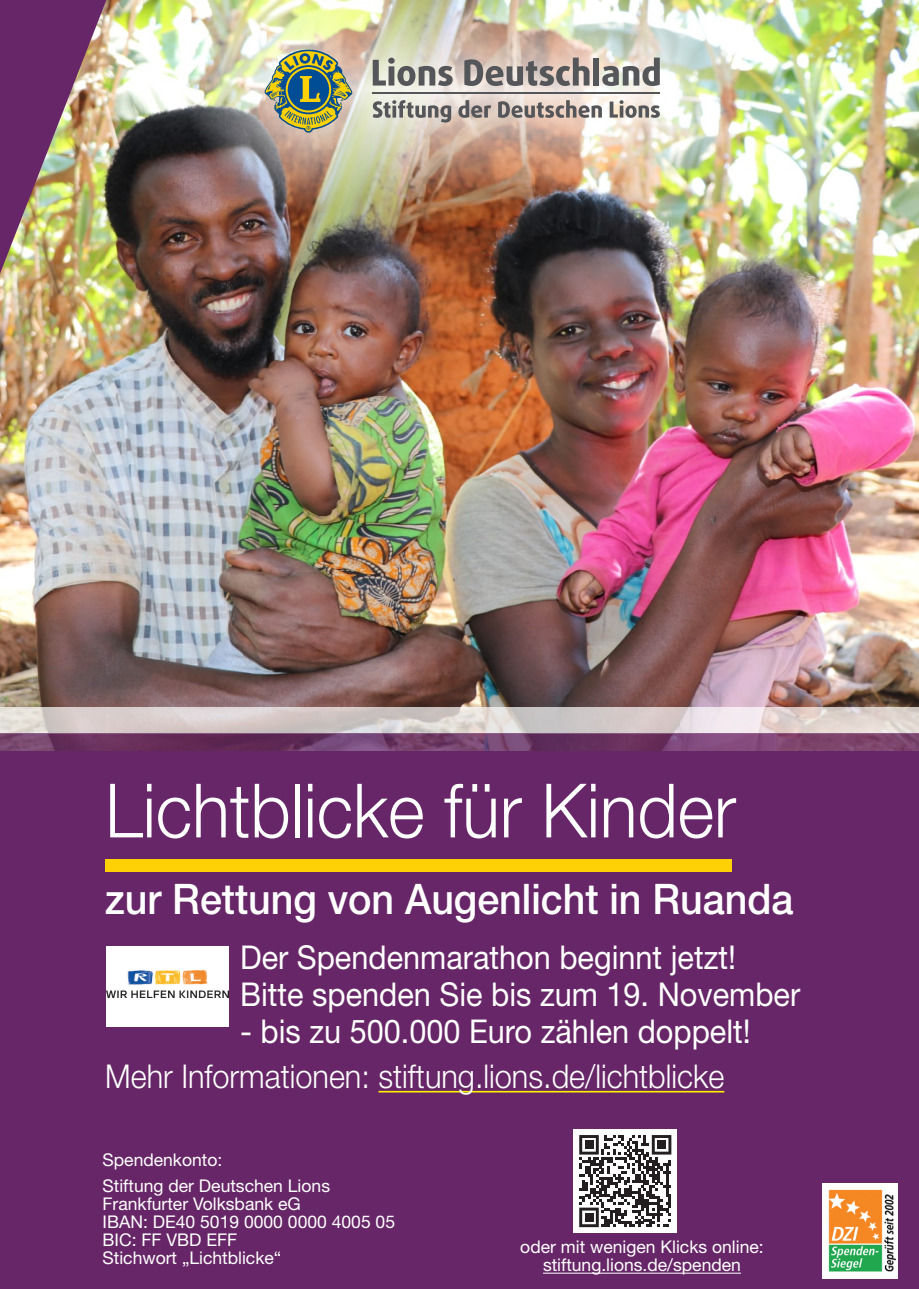
<style>
.page{position:relative;width:919px;height:1289px;background:#fff}
.page>*{position:absolute;margin:0;border:0;box-sizing:border-box;transform-origin:0 0}
.t1{font:300 75px "Helvetica Neue LT Pro";color:#fff;scale:.93 1}
.t2{font:500 42.15px "Helvetica Neue LT Pro";color:#fff;scale:.93 1}
.t3{font:32.85px/36.8px "Helvetica Neue LT Pro";color:#fff;scale:.93 1}
.t4{font:300 32.85px "Helvetica Neue LT Pro";color:#fff;scale:.93 1}
.t5{font:17.55px/18px "Helvetica Neue LT Pro";color:#fff}
</style>
<div class="page">
<img style="left:0;top:0;width:918px;height:706px">
<div style="left:0;top:751px;width:918px;height:537px;background:#672667"></div>
<svg style="left:0;top:706px;width:918px;height:27px;background:#d6ccca"></svg>
<svg style="left:0;top:733px;width:918px;height:18px;background:#723d69"></svg>
<div style="left:105px;top:859px;width:626px;height:13px;background:#fed006"></div>
<img style="left:0;top:0;width:106px;height:274px">
<img style="left:822px;top:1183px;width:75px;height:95px">
<img style="left:182px;top:0;width:560px;height:215px">
<div style="left:593px;top:58px;width:6px;height:28px;background:#555659"></div>
<svg style="left:602px;top:58px;width:57px;height:28px;background:#a6a49f"></svg>
<hr style="left:373px;top:92px;width:286px;height:1px;background:#555659">
<svg style="left:373px;top:58px;width:79px;height:28px;background:#a5a59e"></svg>
<svg style="left:464px;top:58px;width:125px;height:28px;background:#9f9591"></svg>
<svg style="left:372px;top:100px;width:79px;height:23px;background:#b0aea7"></svg>
<svg style="left:458px;top:100px;width:33px;height:18px"></svg>
<svg style="left:498px;top:100px;width:104px;height:18px;background:#aba19c"></svg>
<svg style="left:609px;top:100px;width:50px;height:18px"></svg>
<svg style="left:264px;top:50px;width:88px;height:83px;background:#949c75"></svg>
<hr style="left:543px;top:1272px;width:198px;height:1px;background:#fff">
<hr style="left:378px;top:1090px;width:346px;height:2px;background:#fff101">
<div style="left:107px;top:946px;width:122px;height:81px;background:#fff"></div>
<img style="left:107px;top:970px;width:122px;height:27px">
<div style="left:573px;top:1129px;width:104px;height:103px;background:#fff"></div>
<svg style="left:579px;top:1135px;width:92px;height:92px"></svg>
<div style="left:584px;top:1140px;width:9px;height:8px;background:#231f20"></div>
<div style="left:657px;top:1140px;width:8px;height:8px;background:#231f20"></div>
<div style="left:584px;top:1213px;width:9px;height:8px;background:#231f20"></div>
<p class="t1" style="left:105px;top:764px;width:680px">Lichtblicke für Kinder</p>
<p class="t2" style="left:105px;top:873px;width:741px">zur Rettung von Augenlicht in Ruanda</p>
<p class="t3" style="left:240px;top:938px;width:603px">Der Spendenmarathon beginnt jetzt!<br>Bitte spenden Sie bis zum 19. November</p>
<p class="t3" style="left:240px;top:1011px;width:550px">- bis zu 500.000 Euro zählen doppelt!</p>
<p class="t4" style="left:105px;top:1056px;width:667px">Mehr Informationen: stiftung.lions.de/lichtblicke</p>
<p class="t5" style="left:102px;top:1146px;width:229px;line-height:26px">Spendenkonto:<br>Stiftung der Deutschen Lions</p>
<p class="t5" style="left:102px;top:1194px;width:294px">Frankfurter Volksbank eG<br>IBAN: DE40 5019 0000 0000 4005 05<br>BIC: FF VBD EFF<br>Stichwort „Lichtblicke“</p>
<p class="t5" style="left:520px;top:1237px;width:245px;text-align:center">oder mit wenigen Klicks online: stiftung.lions.de/spenden</p>
</div>
